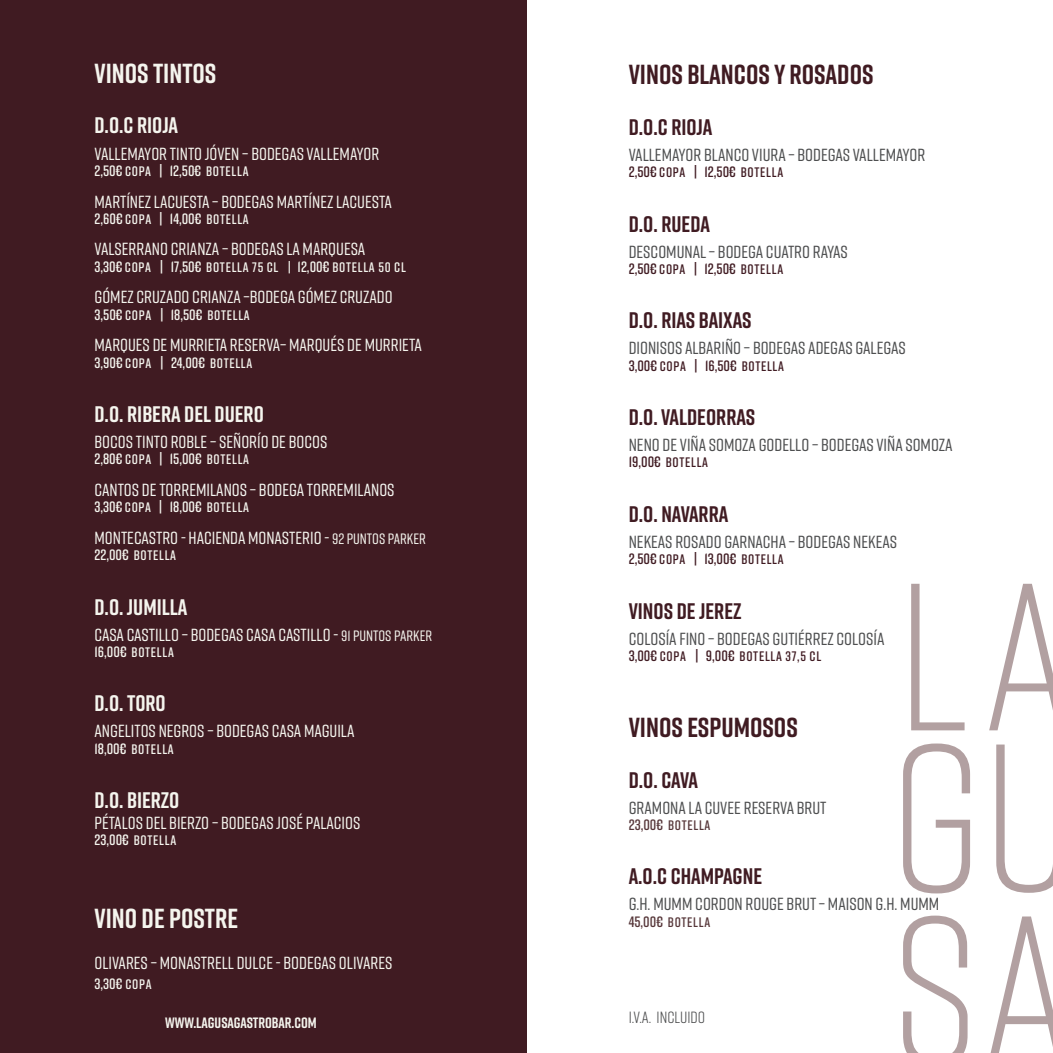
<style>
.page{position:relative;width:1053px;height:1053px;background:#fff}
.page>*{position:absolute;margin:0;border:0;box-sizing:border-box;transform-origin:0 0}
.t1{font:700 27.5px "Rift";color:#401b22}
.t2{font:700 27.5px "Rift";color:#f5f5ee}
.t3{font:700 22.5px "Rift";color:#401b22}
.t4{font:700 22.5px "Rift";color:#f5f5ee}
.t5{font:500 17.5px "Rift";color:#f5f5ee}
.t6{font:500 17.5px "Rift";color:#4e4f50}
.t7{font:500 17.5px "Rift";color:#f5f6f1}
.t8{font:16.25px "Rift";color:#4e4f50}
.t9{font:600 15px "Rift";color:#f5f5ee}
.t10{font:600 15px "Rift";color:#401b22}
.t11{font:700 15px "Rift";color:#f5f5ee}
.t12{font:600 13.75px "Rift";letter-spacing:.05em;color:#f5f5ee}
.t13{font:600 13.75px "Rift";letter-spacing:.05em;color:#401b22}
.t14{font:600 13.75px "Rift";letter-spacing:.05em;color:#563639}
.s1{font-size:13.75px}
.s2{font-size:15px}
</style>
<div class="page">
<div style="left:0;top:0;width:526px;height:1052px;background:#401b22"></div>
<svg style="left:911px;top:583px;width:53px;height:147px"></svg>
<svg style="left:989px;top:583px;width:63px;height:147px"></svg>
<svg style="left:903px;top:743px;width:67px;height:150px"></svg>
<svg style="left:996px;top:744px;width:56px;height:148px"></svg>
<svg style="left:903px;top:915px;width:64px;height:137px"></svg>
<svg style="left:991px;top:916px;width:61px;height:136px"></svg>
<h1 class="t2" style="left:94px;top:53px;width:123px">VINOS TINTOS</h1>
<p class="t4" style="left:94px;top:109px;width:85px">D.O.C RIOJA</p>
<p class="t5" style="left:94px;top:141px;width:286px">VALLEMAYOR TINTO JÓVEN – BODEGAS VALLEMAYOR</p>
<p class="t9" style="left:94px;top:160px;width:155px">2,50€ <span class="s1">COPA</span> | 12,50€ <span class="s1">BOTELLA</span></p>
<p class="t5" style="left:94px;top:189px;width:299px">MARTÍNEZ LACUESTA – BODEGAS MARTÍNEZ LACUESTA</p>
<p class="t9" style="left:94px;top:208px;width:156px">2,60€ <span class="s1">COPA</span> | 14,00€ <span class="s1">BOTELLA</span></p>
<p class="t5" style="left:94px;top:237px;width:272px">VALSERRANO CRIANZA – BODEGAS LA MARQUESA</p>
<p class="t12" style="left:94px;top:257px;width:313px"><span class="s2">3,30€</span> COPA <span class="s2">| 17,50€</span> BOTELLA 75 CL | <span class="s2">12,00€</span> BOTELLA 50 CL</p>
<p class="t5" style="left:94px;top:285px;width:300px">GÓMEZ CRUZADO CRIANZA –BODEGA GÓMEZ CRUZADO</p>
<p class="t9" style="left:94px;top:304px;width:157px">3,50€ <span class="s1">COPA</span> | 18,50€ <span class="s1">BOTELLA</span></p>
<p class="t5" style="left:94px;top:333px;width:329px">MARQUES DE MURRIETA RESERVA– MARQUÉS DE MURRIETA</p>
<p class="t9" style="left:94px;top:351px;width:159px">3,90€ <span class="s1">COPA</span> | 24,00€ <span class="s1">BOTELLA</span></p>
<p class="t4" style="left:94px;top:398px;width:171px">D.O. RIBERA DEL DUERO</p>
<p class="t5" style="left:94px;top:429px;width:234px">BOCOS TINTO ROBLE – SEÑORÍO DE BOCOS</p>
<p class="t9" style="left:94px;top:448px;width:156px">2,80€ <span class="s1">COPA</span> | 15,00€ <span class="s1">BOTELLA</span></p>
<p class="t7" style="left:94px;top:477px;width:301px">CANTOS DE TORREMILANOS – BODEGA TORREMILANOS</p>
<p class="t9" style="left:94px;top:496px;width:156px">3,30€ <span class="s1">COPA</span> | 18,00€ <span class="s1">BOTELLA</span></p>
<p class="t5" style="left:94px;top:525px;width:333px">MONTECASTRO - HACIENDA MONASTERIO - <span class="s2">92 PUNTOS PARKER</span></p>
<p class="t12" style="left:94px;top:545px;width:83px"><span class="s2">22,00€</span> BOTELLA</p>
<p class="t4" style="left:94px;top:590px;width:94px">D.O. JUMILLA</p>
<p class="t5" style="left:94px;top:622px;width:339px">CASA CASTILLO – BODEGAS CASA CASTILLO - <span class="s2">91 PUNTOS PARKER</span></p>
<p class="t12" style="left:94px;top:642px;width:81px"><span class="s2">16,00€</span> BOTELLA</p>
<p class="t4" style="left:94px;top:687px;width:73px">D.O. TORO</p>
<p class="t5" style="left:94px;top:719px;width:261px">ANGELITOS NEGROS – BODEGAS CASA MAGUILA</p>
<p class="t12" style="left:94px;top:739px;width:81px"><span class="s2">18,00€</span> BOTELLA</p>
<p class="t4" style="left:94px;top:784px;width:86px">D.O. BIERZO</p>
<p class="t5" style="left:94px;top:810px;width:267px">PÉTALOS DEL BIERZO – BODEGAS JOSÉ PALACIOS</p>
<p class="t12" style="left:94px;top:830px;width:83px"><span class="s2">23,00€</span> BOTELLA</p>
<h1 class="t2" style="left:94px;top:898px;width:145px">VINO DE POSTRE</h1>
<p class="t5" style="left:94px;top:950px;width:299px">OLIVARES – MONASTRELL DULCE - BODEGAS OLIVARES</p>
<p class="t9" style="left:94px;top:972px;width:59px">3,30€ <span class="s1">COPA</span></p>
<p class="t11" style="left:165px;top:1011px;width:153px">WWW.LAGUSAGASTROBAR.COM</p>
<h1 class="t1" style="left:628px;top:55px;width:246px">VINOS BLANCOS Y ROSADOS</h1>
<p class="t3" style="left:628px;top:111px;width:85px">D.O.C RIOJA</p>
<p class="t6" style="left:628px;top:142px;width:298px">VALLEMAYOR BLANCO VIURA – BODEGAS VALLEMAYOR</p>
<p class="t10" style="left:628px;top:161px;width:156px">2,50€ <span class="s1">COPA</span> | 12,50€ <span class="s1">BOTELLA</span></p>
<p class="t3" style="left:628px;top:208px;width:83px">D.O. RUEDA</p>
<p class="t6" style="left:628px;top:239px;width:220px">DESCOMUNAL – BODEGA CUATRO RAYAS</p>
<p class="t10" style="left:628px;top:258px;width:156px">2,50€ <span class="s1">COPA</span> | 12,50€ <span class="s1">BOTELLA</span></p>
<p class="t3" style="left:628px;top:304px;width:124px">D.O. RIAS BAIXAS</p>
<p class="t6" style="left:628px;top:336px;width:278px">DIONISOS ALBARIÑO – BODEGAS ADEGAS GALEGAS</p>
<p class="t10" style="left:628px;top:355px;width:157px">3,00€ <span class="s1">COPA</span> | 16,50€ <span class="s1">BOTELLA</span></p>
<p class="t3" style="left:628px;top:401px;width:128px">D.O. VALDEORRAS</p>
<p class="t6" style="left:628px;top:432px;width:325px">NENO DE VIÑA SOMOZA GODELLO – BODEGAS VIÑA SOMOZA</p>
<p class="t13" style="left:628px;top:453px;width:81px"><span class="s2">19,00€</span> BOTELLA</p>
<p class="t3" style="left:628px;top:498px;width:101px">D.O. NAVARRA</p>
<p class="t6" style="left:628px;top:529px;width:270px">NEKEAS ROSADO GARNACHA – BODEGAS NEKEAS</p>
<p class="t10" style="left:628px;top:548px;width:156px">2,50€ <span class="s1">COPA</span> | 13,00€ <span class="s1">BOTELLA</span></p>
<p class="t3" style="left:628px;top:594px;width:114px">VINOS DE JEREZ</p>
<p class="t6" style="left:628px;top:626px;width:257px">COLOSÍA FINO – BODEGAS GUTIÉRREZ COLOSÍA</p>
<p class="t13" style="left:628px;top:646px;width:194px"><span class="s2">3,00€</span> COPA <span class="s2">| 9,00€</span> BOTELLA 37,5 CL</p>
<h1 class="t1" style="left:628px;top:707px;width:171px">VINOS ESPUMOSOS</h1>
<p class="t3" style="left:628px;top:763px;width:71px">D.O. CAVA</p>
<p class="t6" style="left:628px;top:795px;width:199px">GRAMONA LA CUVEE RESERVA BRUT</p>
<p class="t14" style="left:628px;top:815px;width:83px"><span class="s2">23,00€</span> BOTELLA</p>
<p class="t3" style="left:628px;top:860px;width:135px">A.O.C CHAMPAGNE</p>
<p class="t6" style="left:628px;top:891px;width:312px">G.H. MUMM CORDON ROUGE BRUT – MAISON G.H. MUMM</p>
<p class="t14" style="left:628px;top:911px;width:83px"><span class="s2">45,00€</span> BOTELLA</p>
<p class="t8" style="left:628px;top:1006px;width:78px">I.V.A. INCLUIDO</p>
</div>
